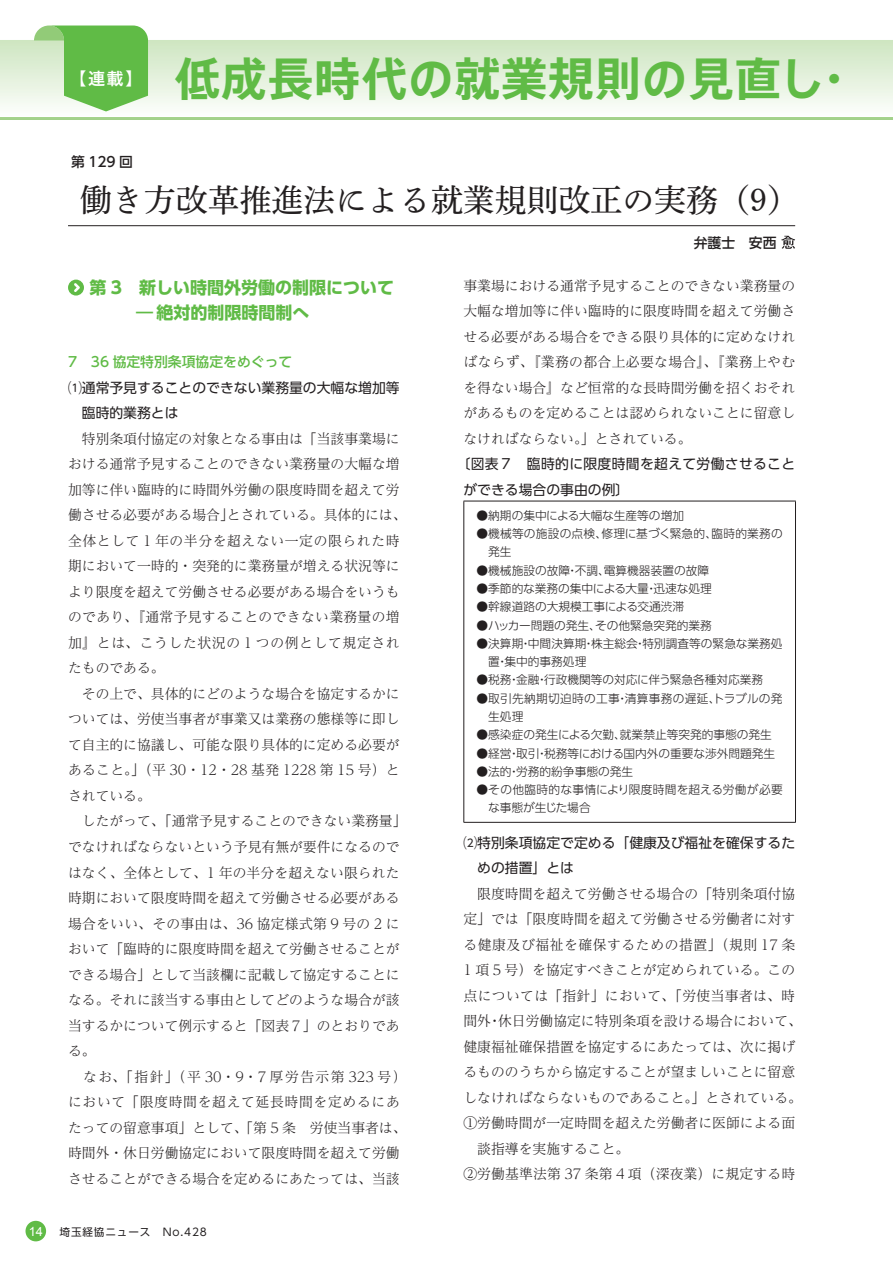
<style>
.page{position:relative;width:893px;height:1263px;background:#fff}
.page>*{position:absolute;margin:0;border:0;box-sizing:border-box;transform-origin:0 0}
.t1{font:700 45.6px "Axis Std";letter-spacing:.025em;color:#60bb46}
.t2{font:31.95px "Shuei Min Pr 6 M";color:#231f20}
.t3{font:17.25px "Hiragino UD Sans Std W6";color:#fff}
.t4{font:700 16.95px/25.5px "UD Shin Go Pro";color:#60bb46}
.t5{font:300 13.8px/25.5px "Reim Pro";color:#231f20}
.t6{font:13.8px/25.5px "UD Shin Go Pro";color:#231f20}
.t7{font:13.8px/25.5px "UD Shin Go Pro";letter-spacing:.025em;color:#231f20}
.t8{font:300 13.8px "Reim Pro";letter-spacing:.04em;color:#231f20}
.t9{font:300 13.8px "Reim Pro";letter-spacing:.025em;color:#231f20}
.t10{font:500 13.8px "UD Shin Go Pro";color:#60bb46}
.t11{font:500 13.8px "UD Shin Go Pro";color:#231f20}
.t12{font:12.75px "Arial";color:#fff}
.t13{font:300 11.7px/18.3px "UD Shin Go Pro";color:#231f20}
.t14{font:300 11.7px/18.3px "UD Shin Go Pro";letter-spacing:.025em;color:#231f20}
.t15{font:300 11.7px/18.3px "UD Shin Go Pro";letter-spacing:.02em;color:#231f20}
.t16{font:10.65px "UD Shin Go Pro";letter-spacing:.08em;color:#231f20}
</style>
<div class="page">
<div style="left:68px;top:280px;width:16px;height:16px;background:#60bb46;border-radius:50%"></div>
<svg style="left:74px;top:283px;width:6px;height:9px"></svg>
<hr style="left:463px;top:501px;width:333px;height:1px;background:#231f20">
<hr style="left:463px;top:501px;width:1px;height:321px;background:#231f20">
<hr style="left:795px;top:501px;width:1px;height:321px;background:#231f20">
<hr style="left:463px;top:822px;width:333px;height:1px;background:#231f20">
<hr style="left:0;top:117px;width:893px;height:2px;background:#a4d28c">
<div style="left:0;top:40px;width:893px;height:77px;background:linear-gradient(to bottom,#cde5c0,#fdfefd)"></div>
<svg style="left:34px;top:26px;width:114px;height:85px;background:#89cc75"></svg>
<hr style="left:68px;top:225px;width:727px;height:1px;background:#231f20">
<svg style="left:781px;top:236px;width:14px;height:13px"></svg>
<div style="left:26px;top:1221px;width:20px;height:20px;background:#60bb46;border-radius:50%"></div>
<p class="t3" style="left:70px;top:66px;width:74px">【連載】</p>
<p class="t11" style="left:71px;top:150px;width:63px">第 129 回</p>
<h1 class="t1" style="left:174px;top:44px;width:720px">低成長時代の就業規則の見直し・　</h1>
<h2 class="t2" style="left:80px;top:171px;width:720px">働き方改革推進法による就業規則改正の実務（9）</h2>
<p class="t4" style="left:68px;top:274px;width:328px;text-indent:22px">第 3　新しい時間外労働の制限について　　　　― 絶対的制限時間制へ</p>
<p class="t10" style="left:68px;top:350px;width:226px">7　36 協定特別条項協定をめぐって</p>
<p class="t6" style="left:82px;top:374px;width:319px;text-indent:-14px">⑴通常予見することのできない業務量の大幅な増加等臨時的業務とは</p>
<p class="t5" style="left:68px;top:425px;width:340px">　特別条項付協定の対象となる事由は「当該事業場における通常予見することのできない業務量の大幅な増加等に伴い臨時的に時間外労働の限度時間を超えて労働させる必要がある場合」とされている。具体的には、全体として 1 年の半分を超えない一定の限られた時期において一時的・突発的に業務量が増える状況等により限度を超えて労働させる必要がある場合をいうものであり、『通常予見することのできない業務量の増加』とは、こうした状況の 1 つの例として規定されたものである。<br>　その上で、具体的にどのような場合を協定するかについては、労使当事者が事業又は業務の態様等に即して自主的に協議し、可能な限り具体的に定める必要があること。」（平 30・12・28 基発 1228 第 15 号）とされている。<br>　したがって、「通常予見することのできない業務量」でなければならないという予見有無が要件になるのではなく、全体として、1 年の半分を超えない限られた時期において限度時間を超えて労働させる必要がある場合をいい、その事由は、36 協定様式第 9 号の 2 において「臨時的に限度時間を超えて労働させることができる場合」として当該欄に記載して協定することになる。それに該当する事由としてどのような場合が該当するかについて例示すると「図表７」のとおりである。<br>　なお、「指針」（平 30・9・7 厚労告示第 323 号）において「限度時間を超えて延長時間を定めるにあたっての留意事項」として、「第 5 条　労使当事者は、時間外・休日労働協定において限度時間を超えて労働させることができる場合を定めるにあたっては、当該</p>
<p class="t12" style="left:29px;top:1223px;width:16px">14</p>
<p class="t16" style="left:60px;top:1223px;width:149px">埼玉経協ニュース　No.428</p>
<p class="t11" style="left:694px;top:231px;width:84px">弁護士　安西</p>
<p class="t5" style="left:463px;top:272px;width:333px;text-align:justify">事業場における通常予見することのできない業務量の大幅な増加等に伴い臨時的に限度時間を超えて労働させる必要がある場合をできる限り具体的に定めなければならず、『業務の都合上必要な場合』、『業務上やむを得ない場合』など恒常的な長時間労働を招くおそれがあるものを定めることは認められないことに留意しなければならない。」とされている。</p>
<p class="t7" style="left:463px;top:451px;width:333px;text-indent:-7px">〔図表７　臨時的に限度時間を超えて労働させることができる場合の事由の例〕</p>
<p class="t13" style="left:477px;top:506px;width:209px">●納期の集中による大幅な生産等の増加</p>
<p class="t15" style="left:488px;top:524px;width:296px;text-indent:-12px">●機械等の施設の点検、修理に基づく緊急的、臨時的業務の発生</p>
<p class="t13" style="left:477px;top:561px;width:234px">●機械施設の故障・不調、電算機器装置の故障</p>
<p class="t13" style="left:477px;top:579px;width:237px">●季節的な業務の集中による大量・迅速な処理</p>
<p class="t13" style="left:477px;top:597px;width:209px">●幹線道路の大規模工事による交通渋滞</p>
<p class="t13" style="left:477px;top:615px;width:237px">●ハッカー問題の発生、その他緊急突発的業務</p>
<p class="t13" style="left:488px;top:634px;width:296px;text-indent:-12px">●決算期・中間決算期・株主総会・特別調査等の緊急な業務処置・集中的事務処理</p>
<p class="t13" style="left:477px;top:670px;width:288px">●税務・金融・行政機関等の対応に伴う緊急各種対応業務</p>
<p class="t14" style="left:488px;top:689px;width:296px;text-indent:-12px">●取引先納期切迫時の工事・清算事務の遅延、トラブルの発生処理</p>
<p class="t13" style="left:477px;top:725px;width:297px">●感染症の発生による欠勤、就業禁止等突発的事態の発生</p>
<p class="t13" style="left:477px;top:744px;width:300px">●経営・取引・税務等における国内外の重要な渉外問題発生</p>
<p class="t13" style="left:477px;top:762px;width:158px">●法的・労務的紛争事態の発生</p>
<p class="t13" style="left:488px;top:780px;width:296px;text-indent:-12px">●その他臨時的な事情により限度時間を超える労働が必要な事態が生じた場合</p>
<p class="t6" style="left:477px;top:829px;width:319px;text-indent:-14px">⑵特別条項協定で定める「健康及び福祉を確保するための措置」とは</p>
<p class="t5" style="left:463px;top:880px;width:333px">　限度時間を超えて労働させる場合の「特別条項付協</p>
<p class="t5" style="left:463px;top:906px;width:333px">定」では「限度時間を超えて労働させる労働者に対す</p>
<p class="t8" style="left:463px;top:933px;width:333px">る健康及び福祉を確保するための措置」（規則 17 条</p>
<p class="t5" style="left:463px;top:957px;width:333px">1 項 5 号）を協定すべきことが定められている。この</p>
<p class="t9" style="left:463px;top:984px;width:333px">点については「指針」において、「労使当事者は、時</p>
<p class="t5" style="left:463px;top:1008px;width:340px">間外・休日労働協定に特別条項を設ける場合において、</p>
<p class="t5" style="left:463px;top:1033px;width:333px">健康福祉確保措置を協定するにあたっては、次に掲げ</p>
<p class="t5" style="left:463px;top:1059px;width:333px">るもののうちから協定することが望ましいことに留意</p>
<p class="t5" style="left:463px;top:1084px;width:340px">しなければならないものであること。」とされている。</p>
<p class="t5" style="left:463px;top:1110px;width:333px">①労働時間が一定時間を超えた労働者に医師による面</p>
<p class="t5" style="left:477px;top:1135px;width:154px">談指導を実施すること。</p>
<p class="t5" style="left:463px;top:1161px;width:333px">②労働基準法第 37 条第 4 項（深夜業）に規定する時</p>
</div>
